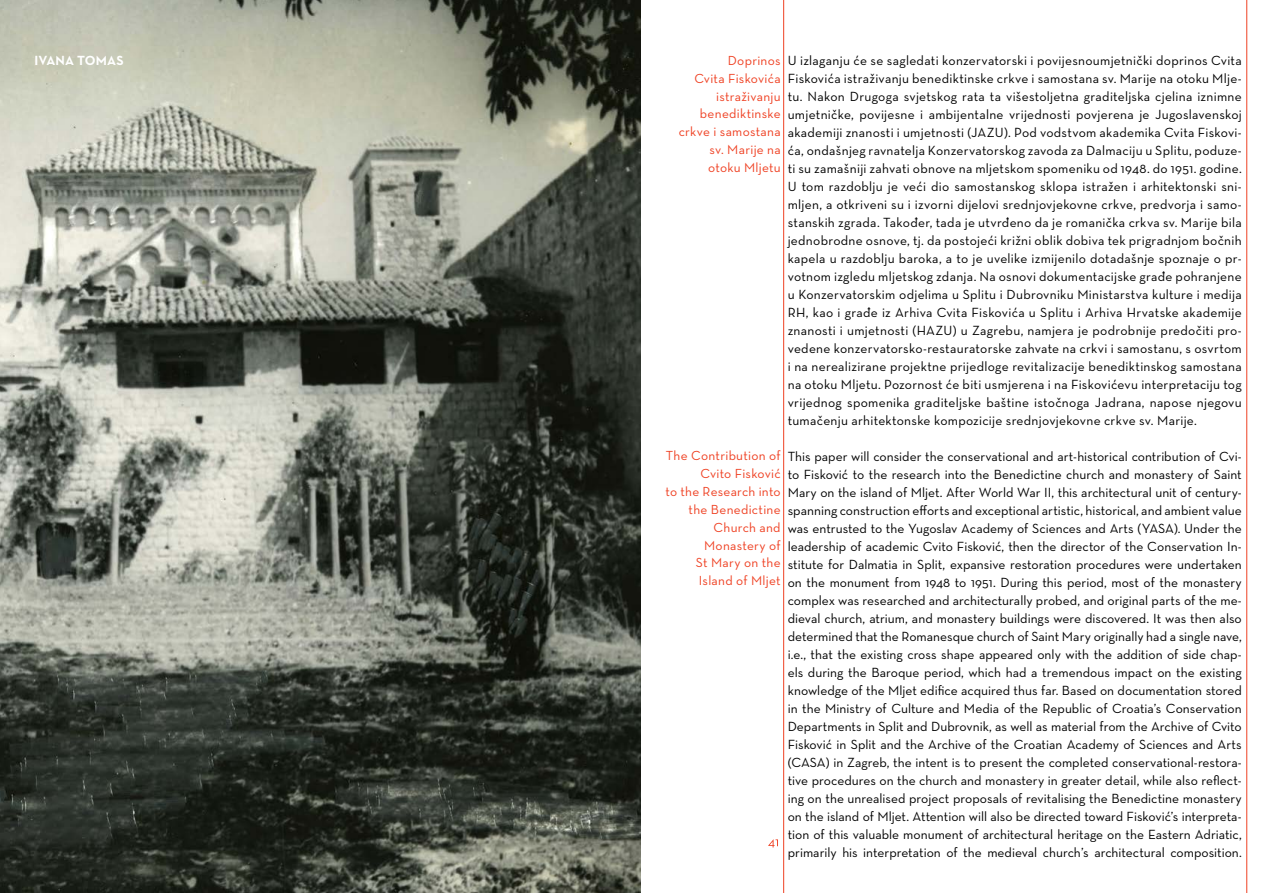
<style>
.page{position:relative;width:1276px;height:893px;background:#fff}
.page>*{position:absolute;margin:0;border:0;box-sizing:border-box;transform-origin:0 0}
.t1{font:500 13.5px/18px "Neutra Text CE";color:#000;text-align:justify}
.t2{font:700 13.5px "Neutra Text CE";letter-spacing:.01em;color:#fff}
.t3{font:500 13.35px/17.9px "Neutra Text CE";letter-spacing:.02em;color:#ef4123;text-align:right}
</style>
<div class="page">
<hr style="left:1246px;top:0;width:1px;height:893px;background:#ef4123">
<svg style="left:768px;top:839px;width:10px;height:8px"></svg>
<hr style="left:783px;top:0;width:1px;height:893px;background:#ef4123">
<img style="left:0;top:0;width:640px;height:893px">
<div style="left:0;top:0;width:167px;height:131px;background:#000;opacity:.75"></div>
<p class="t2" style="left:34px;top:52px;width:91px">IVANA TOMAS</p>
<p class="t1" style="left:787px;top:51px;width:455px">U izlaganju će se sagledati konzervatorski i povijesnoumjetnički doprinos Cvita Fiskovića istraživanju benediktinske crkve i samostana sv. Marije na otoku Mlje&shy;tu. Nakon Drugoga svjetskog rata ta višestoljetna graditeljska cjelina iznimne umjetničke, povijesne i ambijentalne vrijednosti povjerena je Jugoslavenskoj akademiji znanosti i umjetnosti (JAZU). Pod vodstvom akademika Cvita Fiskovi&shy;ća, ondašnjeg ravnatelja Konzervatorskog zavoda za Dalmaciju u Splitu, poduze&shy;ti su zamašniji zahvati obnove na mljetskom spomeniku od 1948. do 1951. godine.<br>U tom razdoblju je veći dio samostanskog sklopa istražen i arhitektonski sni&shy;mljen, a otkriveni su i izvorni dijelovi srednjovjekovne crkve, predvorja i samo&shy;stanskih zgrada. Također, tada je utvrđeno da je romanička crkva sv. Marije bila jednobrodne osnove, tj. da postojeći križni oblik dobiva tek prigradnjom bočnih kapela u razdoblju baroka, a to je uvelike izmijenilo dotadašnje spoznaje o pr&shy;votnom izgledu mljetskog zdanja. Na osnovi dokumentacijske građe pohranjene u Konzervatorskim odjelima u Splitu i Dubrovniku Ministarstva kulture i medija RH, kao i građe iz Arhiva Cvita Fiskovića u Splitu i Arhiva Hrvatske akademije znanosti i umjetnosti (HAZU) u Zagrebu, namjera je podrobnije predočiti pro&shy;vedene konzervatorsko-restauratorske zahvate na crkvi i samostanu, s osvrtom i na nerealizirane projektne prijedloge revitalizacije benediktinskog samostana na otoku Mljetu. Pozornost će biti usmjerena i na Fiskovićevu interpretaciju tog vrijednog spomenika graditeljske baštine istočnoga Jadrana, napose njegovu tumačenju arhitektonske kompozicije srednjovjekovne crkve sv. Marije.</p>
<p class="t1" style="left:787px;top:447px;width:455px">This paper will consider the conservational and art-historical contribution of Cvi&shy;to Fisković to the research into the Benedictine church and monastery of Saint Mary on the island of Mljet. After World War II, this architectural unit of century&shy;spanning construction efforts and exceptional artistic, historical, and ambient value was entrusted to the Yugoslav Academy of Sciences and Arts (YASA). Under the leadership of academic Cvito Fisković, then the director of the Conservation In&shy;stitute for Dalmatia in Split, expansive restoration procedures were undertaken on the monument from 1948 to 1951. During this period, most of the monastery complex was researched and architecturally probed, and original parts of the me&shy;dieval church, atrium, and monastery buildings were discovered. It was then also determined that the Romanesque church of Saint Mary originally had a single nave, i.e., that the existing cross shape appeared only with the addition of side chap&shy;els during the Baroque period, which had a tremendous impact on the existing knowledge of the Mljet edifice acquired thus far. Based on documentation stored in the Ministry of Culture and Media of the Republic of Croatia’s Conservation Departments in Split and Dubrovnik, as well as material from the Archive of Cvito Fisković in Split and the Archive of the Croatian Academy of Sciences and Arts (CASA) in Zagreb, the intent is to present the completed conservational-restora&shy;tive procedures on the church and monastery in greater detail, while also reflect&shy;ing on the unrealised project proposals of revitalising the Benedictine monastery on the island of Mljet. Attention will also be directed toward Fisković’s interpreta&shy;tion of this valuable monument of architectural heritage on the Eastern Adriatic, primarily his interpretation of the medieval church’s architectural composition.</p>
<p class="t3" style="left:679px;top:51px;width:103px">Doprinos<br>Cvita Fiskovića istraživanju benediktinske crkve i samostana sv. Marije na otoku Mljetu</p>
<p class="t3" style="left:665px;top:447px;width:117px">The Contribution of<br>Cvito Fisković<br>to the Research into the Benedictine<br>Church and<br>Monastery of<br>St Mary on the<br>Island of Mljet</p>
</div>
